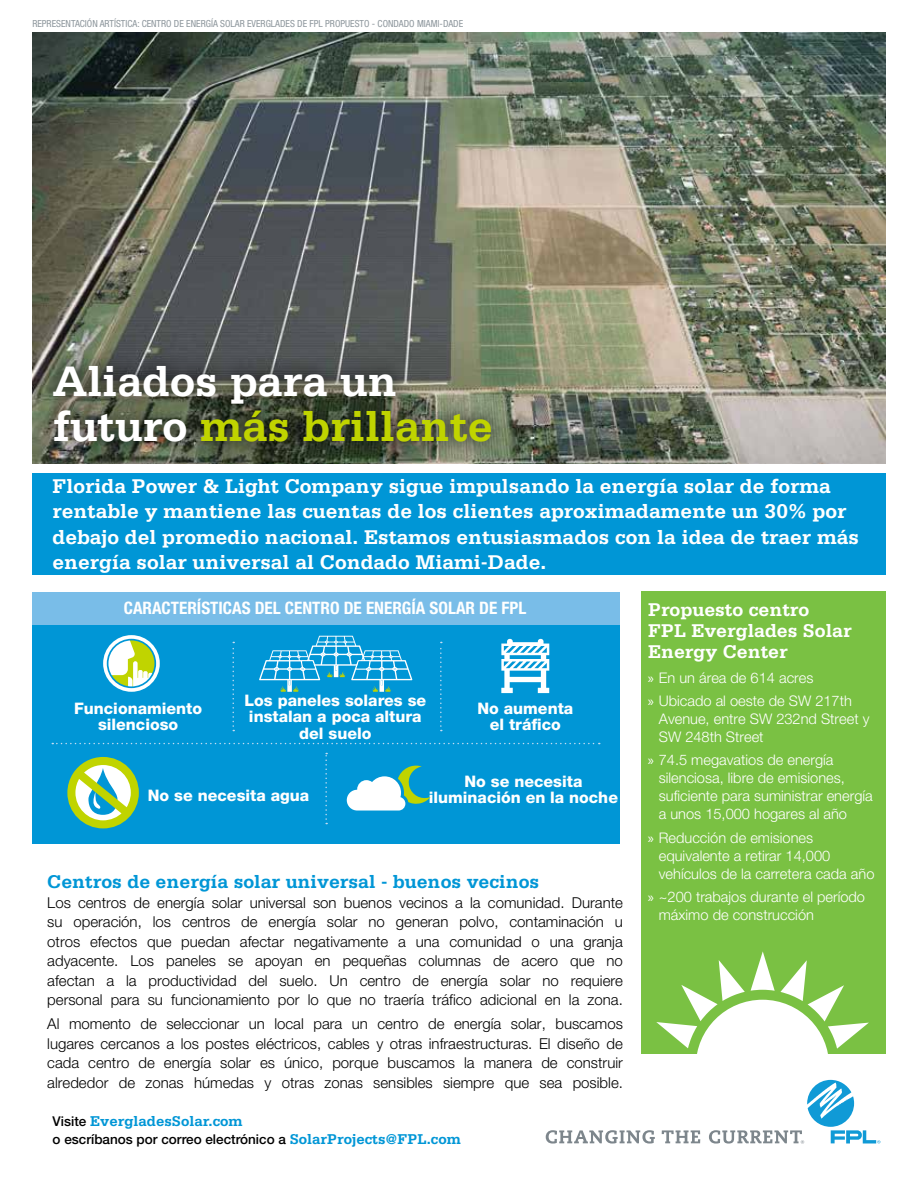
<style>
.page{position:relative;width:918px;height:1188px;background:#fff}
.page>*{position:absolute;margin:0;border:0;box-sizing:border-box;transform-origin:0 0}
.t1{font:700 45px/45px "Serifa Std";color:#fff}
.t2{font:700 21px/25.5px "Serifa Std";color:#fff}
.t3{font:700 19.5px/21px "Serifa Std";color:#fff}
.t4{font:700 19.5px "Serifa Std";color:#0096d6}
.t5{font:700 condensed 17.25px "Helvetica Neue LT Std";color:#fff}
.t6{font:800 15.9px/16.5px "Helvetica Neue LT Std";color:#fff;text-align:center}
.t7{font:300 15px/19.5px "Helvetica Neue LT Std";color:#000;text-align:justify}
.t8{font:700 15px "Serifa Std";color:#0096d6}
.t9{font:300 14.7px/18px "Helvetica Neue LT Std";color:#fff}
.t10{font:500 13.5px "Helvetica Neue LT Std";color:#000}
.t11{font:condensed 9.75px "Helvetica Neue LT Std";color:#8e979d}
.s1{color:#c0d400}
.s2{font-family:"Helvetica Neue LT Std";font-weight:500;font-size:13.5px;color:#000}
.s3{font-family:"Serifa Std";font-weight:700;font-size:15px;color:#0096d6}
.s4{font-family:"Myriad Pro";font-weight:400}
</style>
<div class="page">
<img style="left:32px;top:32px;width:854px;height:431px">
<div style="left:36px;top:347px;width:473px;height:113px;background:#000;opacity:.73"></div>
<svg style="left:546px;top:1130px;width:109px;height:14px"></svg>
<svg style="left:662px;top:1130px;width:38px;height:13px"></svg>
<svg style="left:709px;top:1080px;width:171px;height:64px"></svg>
<div style="left:641px;top:592px;width:245px;height:462px;background:#7ac143"></div>
<svg style="left:656px;top:951px;width:213px;height:103px"></svg>
<div style="left:32px;top:473px;width:854px;height:102px;background:#0096d6"></div>
<div style="left:32px;top:624px;width:588px;height:220px;background:#0096d6"></div>
<svg style="left:501px;top:639px;width:48px;height:54px"></svg>
<div style="left:32px;top:592px;width:588px;height:32px;background:#79bde8"></div>
<svg style="left:52px;top:743px;width:548px;height:1px"></svg>
<svg style="left:105px;top:637px;width:48px;height:52px;background:#bfdea0"></svg>
<div style="left:103px;top:635px;width:57px;height:57px;border:5px solid #fff;border-radius:50%"></div>
<div style="left:107px;top:639px;width:49px;height:49px;border:2px solid #0096d6;border-radius:50%"></div>
<svg style="left:232px;top:642px;width:2px;height:89px"></svg>
<svg style="left:346px;top:765px;width:85px;height:46px"></svg>
<svg style="left:440px;top:642px;width:2px;height:89px"></svg>
<svg style="left:325px;top:753px;width:2px;height:71px"></svg>
<svg style="left:259px;top:636px;width:153px;height:56px"></svg>
<svg style="left:67px;top:757px;width:72px;height:72px"></svg>
<p class="t11" style="left:32px;top:18px;width:432px">REPRESENTACIÓN ARTÍSTICA: CENTRO DE ENERGÍA SOLAR EVERGLADES DE FPL PROPUESTO - CONDADO MIAMI-DADE</p>
<h1 class="t1" style="left:53px;top:358px;width:442px">Aliados para un futuro <span class="s1">más brillante</span></h1>
<p class="t2" style="left:53px;top:473px;width:808px">Florida Power &amp; Light Company sigue impulsando la energía solar de forma rentable y mantiene las cuentas de los clientes aproximadamente un 30% por debajo del promedio nacional. Estamos entusiasmados con la idea de traer más energía solar universal al Condado Miami-Dade.</p>
<p class="t5" style="left:124px;top:597px;width:404px">CARACTERÍSTICAS DEL CENTRO DE ENERGÍA SOLAR DE FPL</p>
<p class="t6" style="left:74px;top:700px;width:129px">Funcionamiento silencioso</p>
<p class="t6" style="left:244px;top:692px;width:183px">Los paneles solares se instalan a poca altura del suelo</p>
<p class="t6" style="left:477px;top:700px;width:97px">No aumenta el tráfico</p>
<p class="t6" style="left:148px;top:787px;width:163px">No se necesita agua</p>
<p class="t6" style="left:429px;top:773px;width:191px">No se necesita iluminación en la noche</p>
<h3 class="t4" style="left:47px;top:870px;width:494px">Centros de energía solar universal - buenos vecinos</h3>
<p class="t7" style="left:47px;top:892px;width:577px">Los centros de energía solar universal son buenos vecinos a la comunidad. Durante su operación, los centros de energía solar no generan polvo, contaminación u otros efectos que puedan afectar negativamente a una comunidad o una granja adyacente. Los paneles se apoyan en pequeñas columnas de acero que no afectan a la productividad del suelo. Un centro de energía solar no requiere personal para su funcionamiento por lo que no traería tráfico adicional en la zona.</p>
<p class="t7" style="left:47px;top:1014px;width:577px">Al momento de seleccionar un local para un centro de energía solar, buscamos lugares cercanos a los postes eléctricos, cables y otras infraestructuras. El diseño de cada centro de energía solar es único, porque buscamos la manera de construir alrededor de zonas húmedas y otras zonas sensibles siempre que sea posible.</p>
<p class="t8" style="left:53px;top:1112px;width:192px"><span class="s2">Visite</span> EvergladesSolar.com</p>
<p class="t10" style="left:53px;top:1131px;width:410px">o escríbanos por correo electrónico a <span class="s3">SolarProjects@FPL.com</span></p>
<h3 class="t3" style="left:648px;top:599px;width:205px">Propuesto centro<br>FPL Everglades Solar<br>Energy Center</h3>
<p class="t9" style="left:648px;top:665px;width:205px;line-height:23.4px"><span class="s4">»</span> En un área de 614 acres<br><span class="s4">»</span> Ubicado al oeste de SW 217th</p>
<p class="t9" style="left:659px;top:709px;width:212px">Avenue, entre SW 232nd Street y<br>SW 248th Street</p>
<p class="t9" style="left:659px;top:751px;width:215px;text-indent:-11px"><span class="s4">»</span> 74.5 megavatios de energía silenciosa, libre de emisiones, suficiente para suministrar energía a unos 15,000 hogares al año</p>
<p class="t9" style="left:659px;top:828px;width:217px;text-indent:-11px"><span class="s4">»</span> Reducción de emisiones equivalente a retirar 14,000 vehículos de la carretera cada año</p>
<p class="t9" style="left:659px;top:888px;width:208px;text-indent:-11px"><span class="s4">»</span> ~200 trabajos durante el período máximo de construcción</p>
</div>
